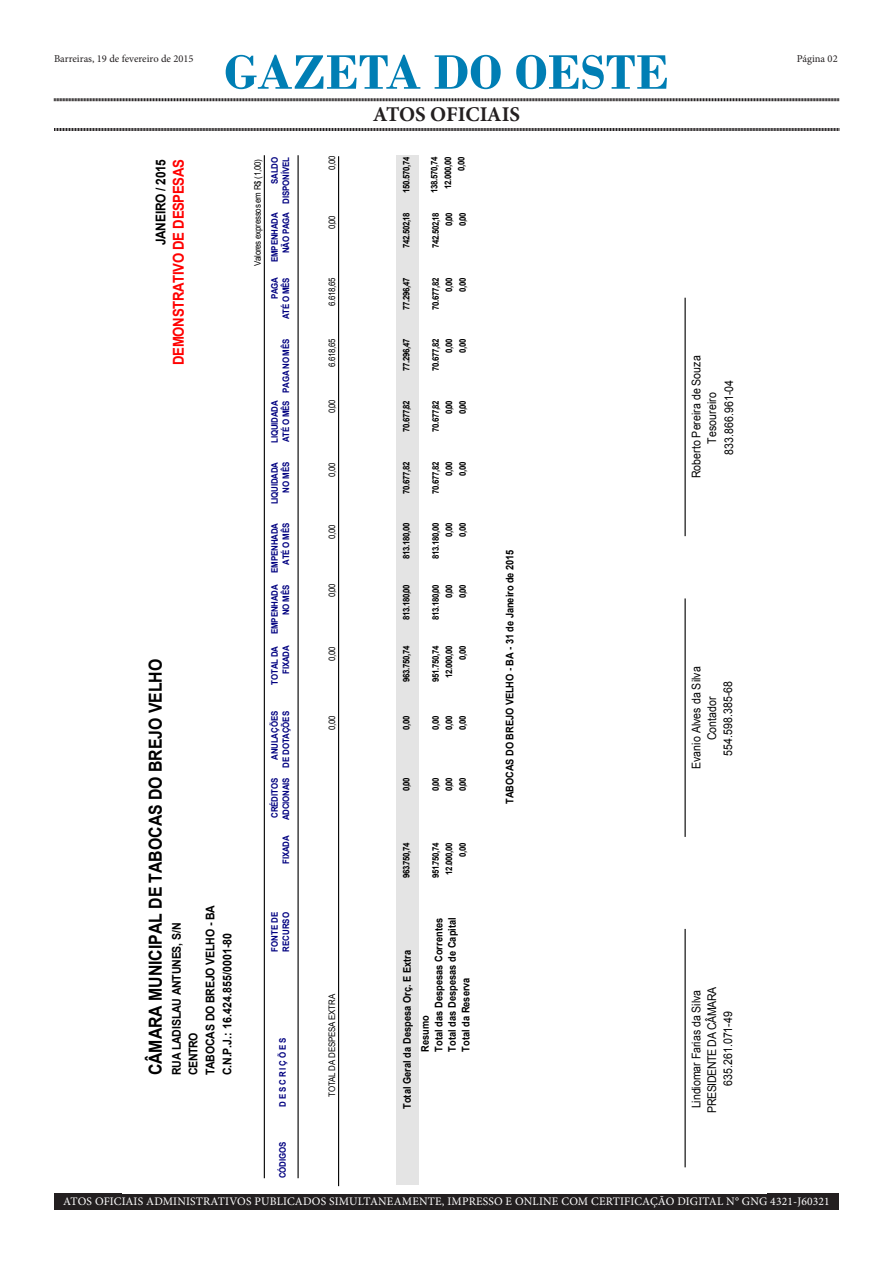
<style>
.page{position:relative;width:893px;height:1263px;background:#fff}
.page>*{position:absolute;margin:0;border:0;box-sizing:border-box;transform-origin:0 0}
.t1{font:700 51px "Bodoni";color:#007eb4}
.t2{font:700 21px "Minion Pro";letter-spacing:-.005em;color:#231f20}
.t3{font:700 18px "Arial";color:#000;scale:.88 1}
.t4{font:700 15px "Arial";letter-spacing:-.025em;color:#f00;scale:.88 1}
.t5{font:700 13.5px "Arial";letter-spacing:-.02em;color:#000;scale:.88 1}
.t6{font:12px/15.8px "Arial";letter-spacing:.005em;color:#000;text-align:center;scale:.88 1}
.t7{font:700 12px/17px "Arial";letter-spacing:-.015em;color:#000;scale:.88 1}
.t8{font:700 12px "Arial";letter-spacing:.01em;color:#000;scale:.88 1}
.t9{font:11.55px "Minion Pro";letter-spacing:.015em;color:#fff}
.t10{font:700 10.5px/13.5px "Arial";letter-spacing:.005em;color:#000;scale:.88 1}
.t11{font:10.5px "Minion Pro";color:#231f20}
.t12{font:700 9px/13.5px "Arial";letter-spacing:-.05em;color:#000;text-align:justify;scale:.88 1}
.t13{font:700 9px/11.2px "Arial";letter-spacing:-.02em;color:#000080;text-align:right;scale:.88 1}
.t14{font:9px "Arial";letter-spacing:-.03em;color:#000;scale:.88 1}
.t15{font:700 9px/11.2px "Arial";color:#000080;scale:.88 1}
</style>
<div class="page">
<svg style="left:54px;top:98px;width:785px;height:4px;background:#908e8e"></svg>
<svg style="left:54px;top:128px;width:785px;height:3px;background:#6b6869"></svg>
<div style="left:54px;top:1193px;width:785px;height:17px;background:#231f20"></div>
<hr style="left:264px;top:155px;width:1px;height:1023px;background:#000">
<hr style="left:298px;top:155px;width:1px;height:1023px;background:#000">
<hr style="left:338px;top:156px;width:1px;height:1030px;background:#000">
<hr style="left:685px;top:929px;width:1px;height:238px;background:#000">
<hr style="left:685px;top:598px;width:1px;height:239px;background:#000">
<hr style="left:685px;top:298px;width:1px;height:238px;background:#000">
<div style="left:396px;top:155px;width:22px;height:1030px;background:#e4e4e4"></div>
<p class="t11" style="left:54px;top:51px;width:141px">Barreiras, 19 de fevereiro de 2015</p>
<p class="t11" style="left:797px;top:51px;width:42px">Página 02</p>
<p class="t1" style="left:224px;top:42px;width:446px">GAZETA DO OESTE</p>
<p class="t2" style="left:373px;top:100px;width:149px">ATOS OFICIAIS</p>
<p class="t5" style="left:152px;top:245px;width:100px;rotate:-90deg">JANEIRO / 2015</p>
<p class="t4" style="left:168px;top:365px;width:236px;rotate:-90deg">DEMONSTRATIVO DE DESPESAS</p>
<p class="t3" style="left:144px;top:1075px;width:475px;rotate:-90deg">CÂMARA MUNICIPAL DE TABOCAS DO BREJO VELHO</p>
<p class="t7" style="left:185px;top:1075px;width:195px;rotate:-90deg">CENTRO<br>TABOCAS DO BREJO VELHO - BA</p>
<p class="t7" style="left:168px;top:1075px;width:175px;rotate:-90deg">RUA LADISLAU ANTUNES, S/N</p>
<p class="t8" style="left:219px;top:1075px;width:163px;rotate:-90deg">C.N.P.J.: 16.424.855/0001-80</p>
<p class="t14" style="left:252px;top:266px;width:123px;rotate:-90deg">Valores expressos em R$ (1,00)</p>
<p class="t13" style="left:269px;top:204px;width:55px;rotate:-90deg">SALDO<br>DISPONÍVEL</p>
<p class="t13" style="left:269px;top:262px;width:58px;rotate:-90deg">EMPENHADA<br>NÃO PAGA</p>
<p class="t13" style="left:269px;top:319px;width:49px;rotate:-90deg">PAGA<br>ATÉ O MÊS</p>
<p class="t13" style="left:281px;top:393px;width:62px;rotate:-90deg">PAGA NO MÊS</p>
<p class="t13" style="left:269px;top:443px;width:50px;text-align:left;rotate:-90deg">LIQUIDADA<br>ATÉ O MÊS</p>
<p class="t13" style="left:269px;top:504px;width:50px;rotate:-90deg">LIQUIDADA<br>NO MÊS</p>
<p class="t13" style="left:269px;top:573px;width:58px;rotate:-90deg">EMPENHADA<br>ATÉ O MÊS</p>
<p class="t13" style="left:269px;top:634px;width:58px;rotate:-90deg">EMPENHADA<br>NO MÊS</p>
<p class="t13" style="left:269px;top:684px;width:46px;rotate:-90deg">TOTAL DA<br>FIXADA</p>
<p class="t13" style="left:269px;top:768px;width:66px;rotate:-90deg">ANULAÇÕES<br>DE DOTAÇÕES</p>
<p class="t13" style="left:269px;top:820px;width:50px;text-align:left;rotate:-90deg">CRÉDITOS<br>ADCIONAIS</p>
<p class="t13" style="left:281px;top:864px;width:33px;rotate:-90deg">FIXADA</p>
<p class="t15" style="left:269px;top:952px;width:47px;rotate:-90deg">FONTE DE<br>RECURSO</p>
<p class="t13" style="left:277px;top:1107px;width:80px;rotate:-90deg">D E S C R I Ç Õ E S</p>
<p class="t13" style="left:277px;top:1178px;width:43px;rotate:-90deg">CÓDIGOS</p>
<p class="t14" style="left:326px;top:170px;width:18px;rotate:-90deg">0,00</p>
<p class="t14" style="left:326px;top:229px;width:18px;rotate:-90deg">0,00</p>
<p class="t14" style="left:326px;top:306px;width:33px;rotate:-90deg">6.618,65</p>
<p class="t14" style="left:326px;top:367px;width:33px;rotate:-90deg">6.618,65</p>
<p class="t14" style="left:326px;top:413px;width:18px;rotate:-90deg">0,00</p>
<p class="t14" style="left:326px;top:477px;width:18px;rotate:-90deg">0,00</p>
<p class="t14" style="left:326px;top:539px;width:18px;rotate:-90deg">0,00</p>
<p class="t14" style="left:326px;top:597px;width:18px;rotate:-90deg">0,00</p>
<p class="t14" style="left:326px;top:661px;width:18px;rotate:-90deg">0,00</p>
<p class="t14" style="left:326px;top:730px;width:18px;rotate:-90deg">0,00</p>
<p class="t14" style="left:326px;top:1097px;width:119px;rotate:-90deg">TOTAL DA DESPESA EXTRA</p>
<p class="t12" style="left:400px;top:193px;width:42px;rotate:-90deg">150.570,74</p>
<p class="t12" style="left:400px;top:248px;width:42px;rotate:-90deg">742.502,18</p>
<p class="t12" style="left:428px;top:193px;width:42px;text-align:right;rotate:-90deg">138.570,74<br>12.000,00<br>0,00</p>
<p class="t12" style="left:429px;top:226px;width:18px;text-indent:-22px;rotate:-90deg">742.502,18<br>0,00<br>0,00</p>
<p class="t12" style="left:400px;top:310px;width:38px;rotate:-90deg">77.296,47</p>
<p class="t12" style="left:429px;top:292px;width:18px;text-indent:-18px;rotate:-90deg">70.677,82<br>0,00<br>0,00</p>
<p class="t12" style="left:400px;top:371px;width:38px;rotate:-90deg">77.296,47</p>
<p class="t12" style="left:429px;top:353px;width:18px;text-indent:-18px;rotate:-90deg">70.677,82<br>0,00<br>0,00</p>
<p class="t12" style="left:400px;top:432px;width:38px;rotate:-90deg">70.677,82</p>
<p class="t12" style="left:400px;top:494px;width:38px;rotate:-90deg">70.677,82</p>
<p class="t12" style="left:429px;top:414px;width:18px;text-indent:-18px;rotate:-90deg">70.677,82<br>0,00<br>0,00</p>
<p class="t12" style="left:429px;top:476px;width:18px;text-indent:-18px;rotate:-90deg">70.677,82<br>0,00<br>0,00</p>
<p class="t12" style="left:400px;top:559px;width:42px;rotate:-90deg">813.180,00</p>
<p class="t12" style="left:429px;top:537px;width:18px;text-indent:-22px;rotate:-90deg">813.180,00<br>0,00<br>0,00</p>
<p class="t12" style="left:400px;top:620px;width:42px;rotate:-90deg">813.180,00</p>
<p class="t12" style="left:429px;top:598px;width:18px;text-indent:-22px;rotate:-90deg">813.180,00<br>0,00<br>0,00</p>
<p class="t12" style="left:400px;top:681px;width:42px;rotate:-90deg">963.750,74</p>
<p class="t12" style="left:400px;top:730px;width:18px;rotate:-90deg">0,00</p>
<p class="t12" style="left:429px;top:681px;width:42px;text-align:right;rotate:-90deg">951.750,74<br>12.000,00<br>0,00</p>
<p class="t12" style="left:429px;top:730px;width:18px;rotate:-90deg">0,00<br>0,00<br>0,00</p>
<p class="t12" style="left:400px;top:791px;width:18px;rotate:-90deg">0,00</p>
<p class="t12" style="left:429px;top:791px;width:18px;rotate:-90deg">0,00<br>0,00<br>0,00</p>
<p class="t12" style="left:400px;top:878px;width:42px;rotate:-90deg">963.750,74</p>
<p class="t12" style="left:429px;top:878px;width:42px;text-align:right;rotate:-90deg">951.750,74<br>12.000,00<br>0,00</p>
<p class="t10" style="left:432px;top:1051px;width:154px;text-align:justify;rotate:-90deg">Total das Despesas Correntes Total das Despesas de Capital Total da Reserva</p>
<p class="t10" style="left:399px;top:1051px;width:117px;line-height:18px;text-indent:-57px;rotate:-90deg">Total Geral da Despesa Orç. E Extra<br>Resumo</p>
<p class="t10" style="left:503px;top:804px;width:290px;rotate:-90deg">TABOCAS DO BREJO VELHO - BA - 31 de Janeiro de 2015</p>
<p class="t6" style="left:688px;top:478px;width:141px;rotate:-90deg">Roberto Pereira de Souza<br>Tesoureiro</p>
<p class="t6" style="left:721px;top:455px;width:87px;rotate:-90deg">833.866.961-04</p>
<p class="t6" style="left:688px;top:769px;width:118px;rotate:-90deg">Evanio Alves da Silva</p>
<p class="t6" style="left:720px;top:756px;width:87px;rotate:-90deg">554.598.385-68</p>
<p class="t6" style="left:704px;top:740px;width:51px;rotate:-90deg">Contador</p>
<p class="t6" style="left:688px;top:1113px;width:145px;rotate:-90deg">Lindiomar Farias da Silva<br>PRESIDENTE DA CÂMARA</p>
<p class="t6" style="left:720px;top:1086px;width:87px;rotate:-90deg">635.261.071-49</p>
<p class="t9" style="left:63px;top:1193px;width:768px">ATOS OFICIAIS ADMINISTRATIVOS PUBLICADOS SIMULTANEAMENTE, IMPRESSO E ONLINE COM CERTIFICAÇÃO DIGITAL N° GNG 4321-J60321</p>
</div>
